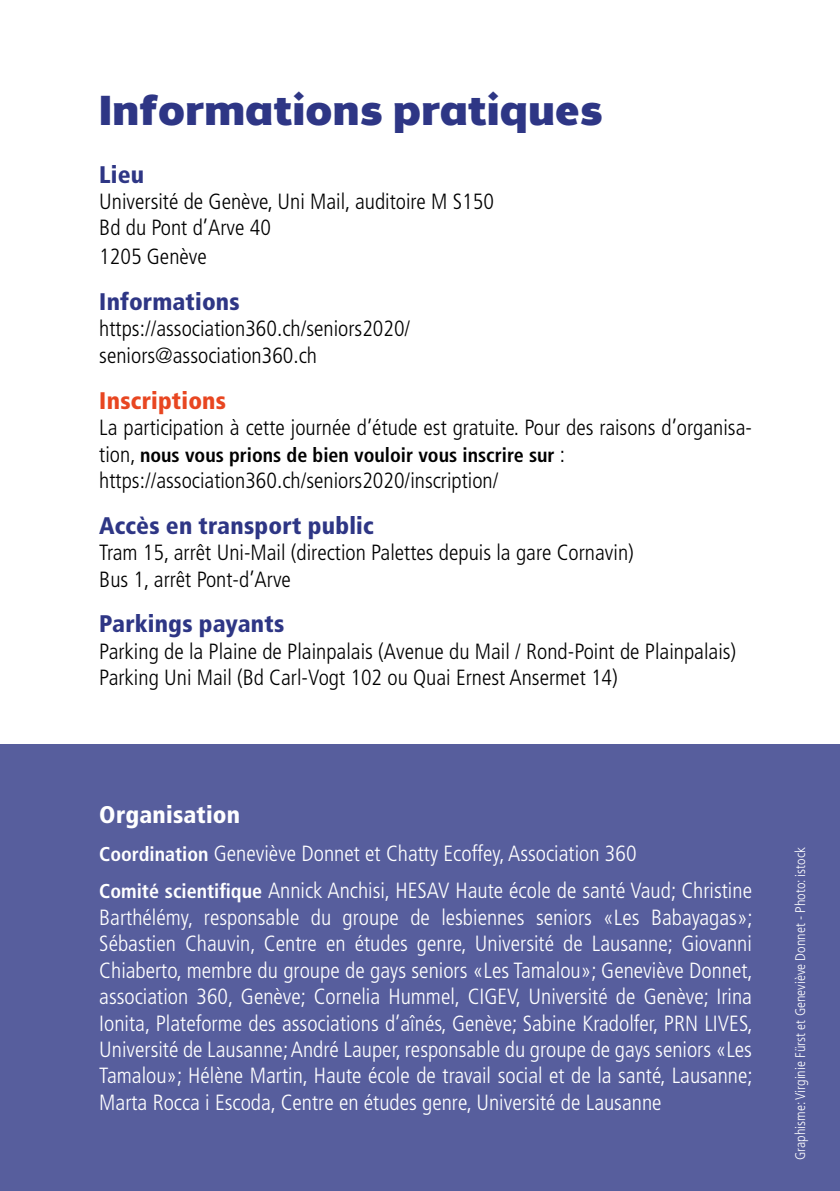
<style>
.page{position:relative;width:840px;height:1191px;background:#fff}
.page>*{position:absolute;margin:0;border:0;box-sizing:border-box;transform-origin:0 0}
.t1{font:900 40px "Without Alt Sans";color:#2e3685}
.t2{font:900 condensed 24px "Frutiger LT Std";letter-spacing:.005em;color:#2e3685}
.t3{font:900 condensed 24px "Frutiger LT Std";letter-spacing:.01em;color:#fff}
.t4{font:900 condensed 24px "Frutiger LT Std";letter-spacing:.01em;color:#e84621}
.t5{font:300 condensed 22px/26.4px "Frutiger LT Std";color:#fff}
.t6{font:300 condensed 22px/26.4px "Frutiger LT Std";color:#000}
.t7{font:700 condensed 20px "Frutiger LT Std";color:#000}
.t8{font:300 condensed 14px "Frutiger LT Std";color:#fff}
.s1{font-weight:300;font-size:22px}
.s2{font-weight:700;font-size:20px}
</style>
<div class="page">
<div style="left:0;top:744px;width:839px;height:447px;background:#575e9d"></div>
<h1 class="t1" style="left:99px;top:84px;width:505px">Informations pratiques</h1>
<p class="t2" style="left:99px;top:160px;width:46px">Lieu</p>
<p class="t6" style="left:99px;top:188px;width:396px">Université de Genève, Uni Mail, auditoire M S150<br>Bd du Pont d’Arve 40</p>
<p class="t6" style="left:99px;top:244px;width:109px">1205 Genève</p>
<p class="t2" style="left:99px;top:287px;width:142px">Informations</p>
<p class="t6" style="left:99px;top:316px;width:312px">https://association360.ch/seniors2020/ seniors@association360.ch</p>
<p class="t4" style="left:99px;top:386px;width:128px">Inscriptions</p>
<p class="t6" style="left:99px;top:414px;width:653px">La participation à cette journée d’étude est gratuite. Pour des raisons d’organisa-</p>
<p class="t7" style="left:99px;top:443px;width:467px"><span class="s1">tion,</span> nous vous prions de bien vouloir vous inscrire sur <span class="s1">:</span></p>
<p class="t6" style="left:99px;top:467px;width:400px">https://association360.ch/seniors2020/inscription/</p>
<p class="t2" style="left:99px;top:511px;width:276px">Accès en transport public</p>
<p class="t6" style="left:99px;top:539px;width:536px">Tram 15, arrêt Uni-Mail (direction Palettes depuis la gare Cornavin)<br>Bus 1, arrêt Pont-d’Arve</p>
<p class="t2" style="left:99px;top:609px;width:186px">Parkings payants</p>
<p class="t6" style="left:99px;top:638px;width:638px">Parking de la Plaine de Plainpalais (Avenue du Mail / Rond-Point de Plainpalais)<br>Parking Uni Mail (Bd Carl-Vogt 102 ou Quai Ernest Ansermet 14)</p>
<p class="t3" style="left:99px;top:800px;width:142px">Organisation</p>
<p class="t5" style="left:99px;top:834px;width:654px;line-height:37.8px"><span class="s2">Coordination</span> Geneviève Donnet et Chatty Ecoffey, Association 360<br><span class="s2">Comité scientifique</span> Annick Anchisi, HESAV Haute école de santé Vaud; Christine</p>
<p class="t5" style="left:99px;top:904px;width:654px;text-align:justify">Barthélémy, responsable du groupe de lesbiennes seniors «Les Babayagas»; Sébastien Chauvin, Centre en études genre, Université de Lausanne; Giovanni Chiaberto, membre du groupe de gays seniors «Les Tamalou»; Geneviève Donnet, association 360, Genève; Cornelia Hummel, CIGEV, Université de Genève; Irina Ionita, Plateforme des associations d’aînés, Genève; Sabine Kradolfer, PRN LIVES, Université de Lausanne; André Lauper, responsable du groupe de gays seniors «Les Tamalou»; Hélène Martin, Haute école de travail social et de la santé, Lausanne; Marta Rocca i Escoda, Centre en études genre, Université de Lausanne</p>
<p class="t8" style="left:791px;top:1159px;width:314px;rotate:-90deg">Graphisme: Virginie Fürst et Geneviève Donnet - Photo: istock</p>
</div>
